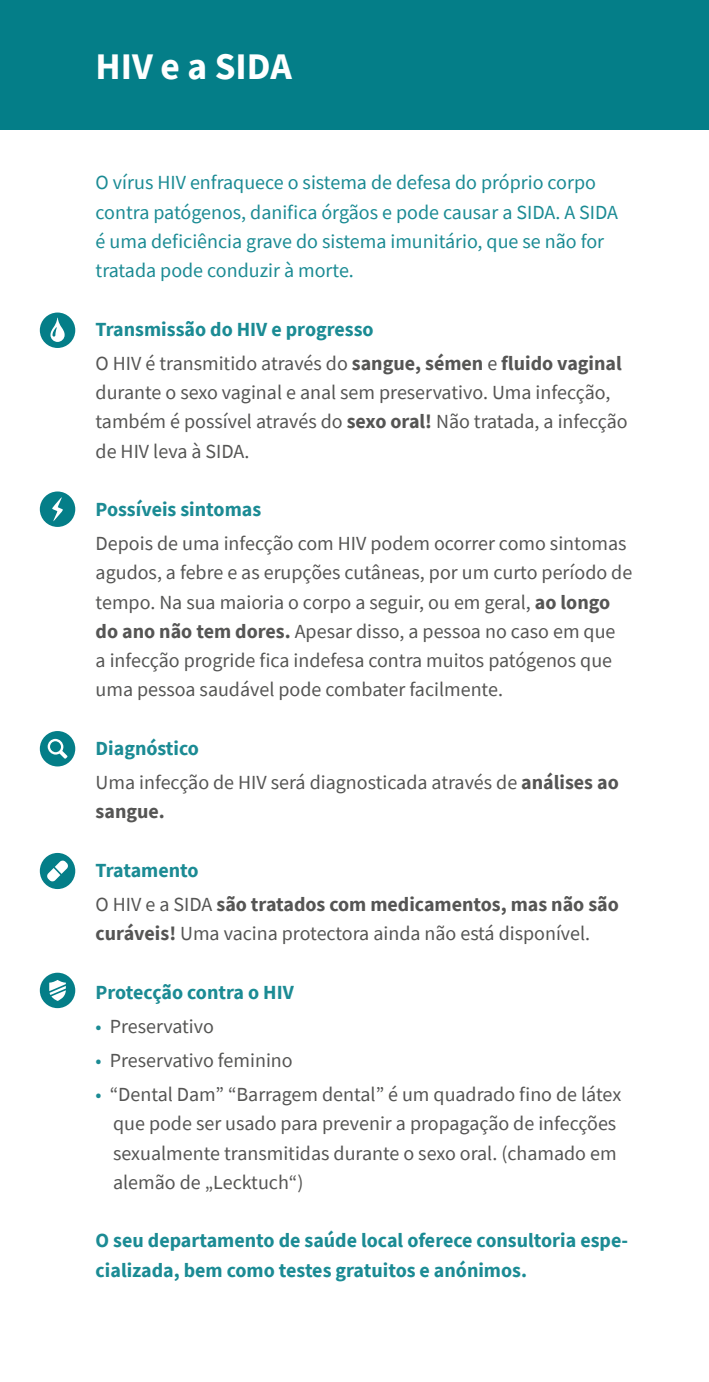
<style>
.page{position:relative;width:709px;height:1382px;background:#fff}
.page>*{position:absolute;margin:0;border:0;box-sizing:border-box;transform-origin:0 0}
.t1{font:700 37.5px "Source Sans Pro";color:#fff}
.t2{font:20px/29.2px "Source Sans Pro";color:#555554}
.t3{font:700 20px/34.2px "Source Sans Pro";color:#1b8b94}
.t4{font:20px/29.2px "Source Sans Pro";color:#1b8b94}
.t5{font:700 20px/34.2px "Source Sans Pro";color:#555554}
.s1{font-weight:400;color:#555554}
.s2{color:#555554}
.s3{font-weight:700}
.s4{font-weight:700;color:#1b8b94}
.s5{color:#1b8b94}
.s6{font-weight:400}
</style>
<div class="page">
<div style="left:0;top:0;width:709px;height:130px;background:#047e88"></div>
<div style="left:40px;top:313px;width:35px;height:35px;background:#047e88;border-radius:50%"></div>
<svg style="left:50px;top:318px;width:15px;height:24px"></svg>
<div style="left:40px;top:491px;width:35px;height:36px;background:#047e88;border-radius:50%"></div>
<svg style="left:52px;top:497px;width:11px;height:24px"></svg>
<div style="left:40px;top:731px;width:35px;height:35px;background:#047e88;border-radius:50%"></div>
<svg style="left:48px;top:739px;width:20px;height:20px"></svg>
<div style="left:40px;top:973px;width:35px;height:35px;background:#047e88;border-radius:50%"></div>
<svg style="left:49px;top:980px;width:17px;height:21px"></svg>
<div style="left:40px;top:853px;width:35px;height:36px;background:#047e88;border-radius:50%"></div>
<svg style="left:47px;top:860px;width:21px;height:22px"></svg>
<h1 class="t1" style="left:96px;top:41px;width:198px">HIV e a SIDA</h1>
<p class="t4" style="left:96px;top:168px;width:524px">O vírus HIV enfraquece o sistema de defesa do próprio corpo contra patógenos, danifica órgãos e pode causar a SIDA. A SIDA é uma deficiência grave do sistema imunitário, que se não for tratada pode conduzir à morte.</p>
<p class="t3" style="left:96px;top:312px;width:527px">Transmissão do HIV e progresso<br><span class="s1">O HIV é transmitido através do</span> <span class="s2">sangue, sémen</span> <span class="s1">e</span> <span class="s2">fluido vaginal</span></p>
<p class="t2" style="left:96px;top:378px;width:533px">durante o sexo vaginal e anal sem preservativo. Uma infecção, também é possível através do <span class="s3">sexo oral!</span> Não tratada, a infecção de HIV leva à SIDA.</p>
<p class="t3" style="left:96px;top:492px;width:167px">Possíveis sintomas</p>
<p class="t2" style="left:96px;top:529px;width:538px">Depois de uma infecção com HIV podem ocorrer como sintomas agudos, a febre e as erupções cutâneas, por um curto período de tempo. Na sua maioria o corpo a seguir, ou em geral, <span class="s3">ao longo do ano não tem dores.</span> Apesar disso, a pessoa no caso em que<br>a infecção progride fica indefesa contra muitos patógenos que uma pessoa saudável pode combater facilmente.</p>
<p class="t2" style="left:96px;top:731px;width:524px;line-height:34.2px"><span class="s4">Diagnóstico<br></span>Uma infecção de HIV será diagnosticada através de <span class="s3">análises ao</span></p>
<p class="t5" style="left:96px;top:794px;width:71px">sangue.</p>
<p class="t5" style="left:96px;top:853px;width:525px"><span class="s5">Tratamento<br></span><span class="s6">O HIV e a SIDA</span> são tratados com medicamentos, mas não são</p>
<p class="t2" style="left:96px;top:919px;width:496px"><span class="s3">curáveis!</span> Uma vacina protectora ainda não está disponível.</p>
<p class="t3" style="left:96px;top:975px;width:200px">Protecção contra o HIV</p>
<p class="t2" style="left:96px;top:1011px;width:120px"><span class="s5">•</span> Preservativo</p>
<p class="t2" style="left:96px;top:1046px;width:199px"><span class="s5">•</span> Preservativo feminino</p>
<p class="t2" style="left:113px;top:1080px;width:509px;text-indent:-18px"><span class="s5">•</span> “Dental Dam” “Barragem dental” é um quadrado fino de látex que pode ser usado para prevenir a propagação de infecções sexualmente transmitidas durante o sexo oral. (chamado em alemão de „Lecktuch“)</p>
<p class="t3" style="left:96px;top:1226px;width:534px;line-height:29.2px">O seu departamento de saúde local oferece consultoria espe&shy;cializada, bem como testes gratuitos e anónimos.</p>
</div>
